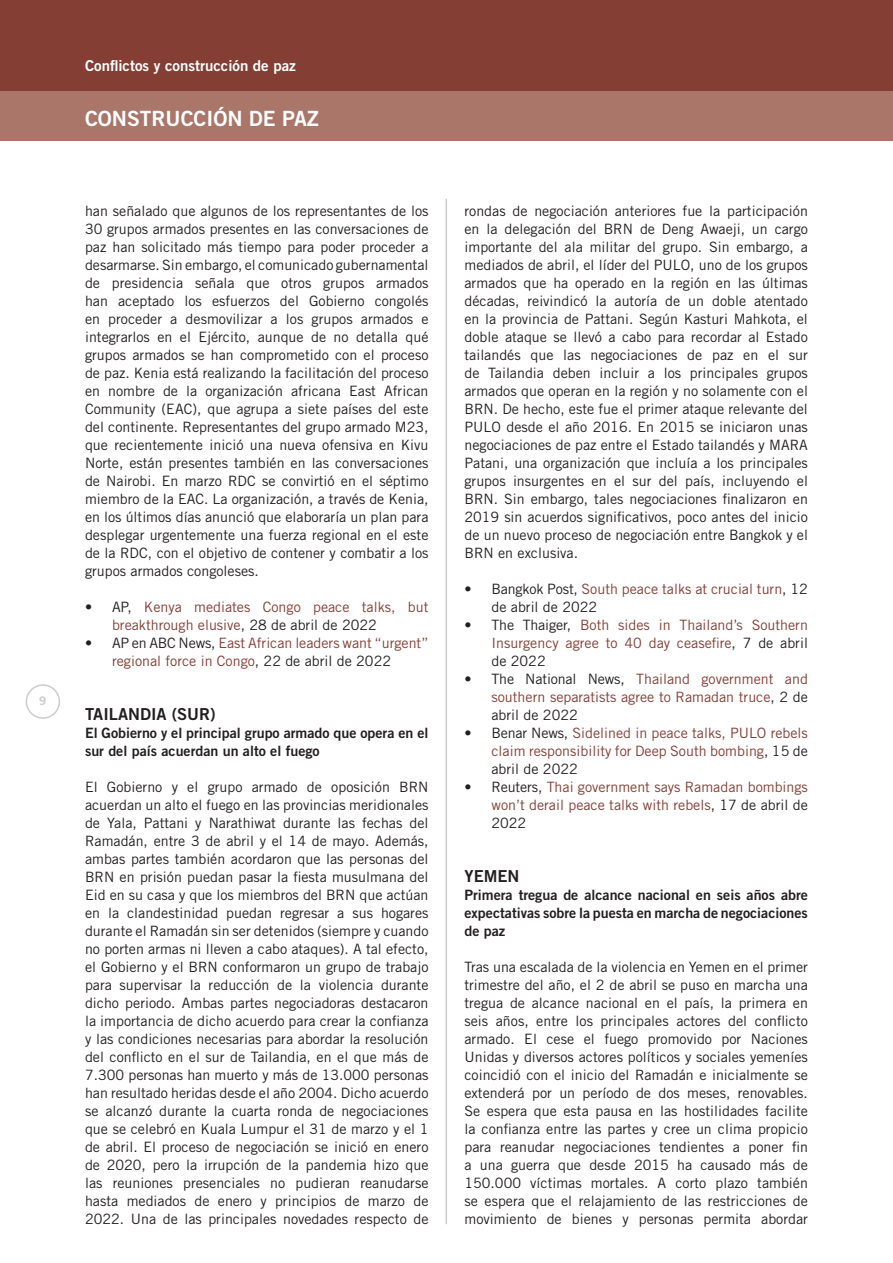
<style>
.page{position:relative;width:893px;height:1263px;background:#fff}
.page>*{position:absolute;margin:0;border:0;box-sizing:border-box;transform-origin:0 0}
.t1{font:21px "Trade Gothic LT Std Bd 2";color:#fff}
.t2{font:16.5px "Trade Gothic LT Std Bd 2";color:#231f20}
.t3{font:15px "Trade Gothic LT Std Bd 2";color:#fff}
.t4{font:14.25px/18px "Trade Gothic LT Std";color:#231f20;text-align:justify}
.t5{font:14.25px/18px "Trade Gothic LT Std";color:#843e34;text-align:justify}
.t6{font:14.25px/18px "Trade Gothic LT Std Bd 2";color:#231f20}
.t7{font:12px "Trade Gothic LT Std Bd 2";color:#ccc}
.s1{color:#231f20}
.s2{color:#843e34}
</style>
<div class="page">
<div style="left:0;top:0;width:893px;height:91px;background:#843e34"></div>
<div style="left:0;top:91px;width:893px;height:49px;background:#aa7669"></div>
<div style="left:26px;top:684px;width:34px;height:35px;border:2px solid #ccc;border-radius:50%"></div>
<hr style="left:446px;top:199px;width:1px;height:1025px;background:#ccc">
<p class="t7" style="left:39px;top:693px;width:9px">9</p>
<p class="t3" style="left:85px;top:57px;width:212px">Conflictos y construcción de paz</p>
<p class="t1" style="left:85px;top:105px;width:235px">CONSTRUCCIÓN DE PAZ</p>
<p class="t4" style="left:85px;top:202px;width:345px">han señalado que algunos de los representantes de los 30 grupos armados presentes en las conversaciones de paz han solicitado más tiempo para poder proceder a desarmarse. Sin embargo, el comunicado gubernamental de presidencia señala que otros grupos armados han aceptado los esfuerzos del Gobierno congolés en proceder a desmovilizar a los grupos armados e integrarlos en el Ejército, aunque de no detalla qué grupos armados se han comprometido con el proceso de paz. Kenia está realizando la facilitación del proceso en nombre de la organización africana East African Community (EAC), que agrupa a siete países del este del continente. Representantes del grupo armado M23, que recientemente inició una nueva ofensiva en Kivu Norte, están presentes también en las conversaciones de Nairobi. En marzo RDC se convirtió en el séptimo miembro de la EAC. La organización, a través de Kenia, en los últimos días anunció que elaboraría un plan para desplegar urgentemente una fuerza regional en el este de la RDC, con el objetivo de contener y combatir a los grupos armados congoleses.</p>
<p class="t5" style="left:112px;top:598px;width:318px;text-indent:-27px"><span class="s1">• AP,</span> Kenya mediates Congo peace talks, but breakthrough elusive<span class="s1">, 28 de abril de 2022</span></p>
<p class="t5" style="left:112px;top:634px;width:318px;text-indent:-27px"><span class="s1">• AP en ABC News,</span> East African leaders want “urgent” regional force in Congo<span class="s1">, 22 de abril de 2022</span></p>
<p class="t2" style="left:85px;top:704px;width:132px">TAILANDIA (SUR)</p>
<p class="t6" style="left:85px;top:724px;width:345px">El Gobierno y el principal grupo armado que opera en el sur del país acuerdan un alto el fuego</p>
<p class="t4" style="left:85px;top:778px;width:345px">El Gobierno y el grupo armado de oposición BRN acuerdan un alto el fuego en las provincias meridionales de Yala, Pattani y Narathiwat durante las fechas del Ramadán, entre 3 de abril y el 14 de mayo. Además, ambas partes también acordaron que las personas del BRN en prisión puedan pasar la fiesta musulmana del Eid en su casa y que los miembros del BRN que actúan en la clandestinidad puedan regresar a sus hogares durante el Ramadán sin ser detenidos (siempre y cuando no porten armas ni lleven a cabo ataques). A tal efecto, el Gobierno y el BRN conformaron un grupo de trabajo para supervisar la reducción de la violencia durante dicho periodo. Ambas partes negociadoras destacaron la importancia de dicho acuerdo para crear la confianza y las condiciones necesarias para abordar la resolución del conflicto en el sur de Tailandia, en el que más de 7.300 personas han muerto y más de 13.000 personas han resultado heridas desde el año 2004. Dicho acuerdo se alcanzó durante la cuarta ronda de negociaciones que se celebró en Kuala Lumpur el 31 de marzo y el 1 de abril. El proceso de negociación se inició en enero de 2020, pero la irrupción de la pandemia hizo que las reuniones presenciales no pudieran reanudarse hasta mediados de enero y principios de marzo de 2022. Una de las principales novedades respecto de</p>
<p class="t4" style="left:464px;top:202px;width:345px">rondas de negociación anteriores fue la participación en la delegación del BRN de Deng Awaeji, un cargo importante del ala militar del grupo. Sin embargo, a mediados de abril, el líder del PULO, uno de los grupos armados que ha operado en la región en las últimas décadas, reivindicó la autoría de un doble atentado en la provincia de Pattani. Según Kasturi Mahkota, el doble ataque se llevó a cabo para recordar al Estado tailandés que las negociaciones de paz en el sur de Tailandia deben incluir a los principales grupos armados que operan en la región y no solamente con el BRN. De hecho, este fue el primer ataque relevante del PULO desde el año 2016. En 2015 se iniciaron unas negociaciones de paz entre el Estado tailandés y MARA Patani, una organización que incluía a los principales grupos insurgentes en el sur del país, incluyendo el BRN. Sin embargo, tales negociaciones finalizaron en 2019 sin acuerdos significativos, poco antes del inicio de un nuevo proceso de negociación entre Bangkok y el BRN en exclusiva.</p>
<p class="t4" style="left:491px;top:580px;width:318px;text-indent:-27px">• Bangkok Post, <span class="s2">South peace talks at crucial turn</span>, 12 de abril de 2022</p>
<p class="t5" style="left:491px;top:616px;width:318px;text-indent:-27px"><span class="s1">• The Thaiger,</span> Both sides in Thailand’s Southern Insurgency agree to 40 day ceasefire<span class="s1">, 7 de abril de 2022</span></p>
<p class="t5" style="left:491px;top:670px;width:318px;text-indent:-27px"><span class="s1">• The National News,</span> Thailand government and southern separatists agree to Ramadan truce<span class="s1">, 2 de abril de 2022</span></p>
<p class="t5" style="left:491px;top:724px;width:318px;text-indent:-27px"><span class="s1">• Benar News,</span> Sidelined in peace talks, PULO rebels claim responsibility for Deep South bombing<span class="s1">, 15 de abril de 2022</span></p>
<p class="t5" style="left:491px;top:778px;width:318px;text-indent:-27px"><span class="s1">• Reuters,</span> Thai government says Ramadan bombings won’t derail peace talks with rebels<span class="s1">, 17 de abril de 2022</span></p>
<p class="t2" style="left:464px;top:866px;width:56px">YEMEN</p>
<p class="t6" style="left:464px;top:886px;width:345px;text-align:justify">Primera tregua de alcance nacional en seis años abre expectativas sobre la puesta en marcha de negociaciones de paz</p>
<p class="t4" style="left:464px;top:958px;width:345px">Tras una escalada de la violencia en Yemen en el primer trimestre del año, el 2 de abril se puso en marcha una tregua de alcance nacional en el país, la primera en seis años, entre los principales actores del conflicto armado. El cese el fuego promovido por Naciones Unidas y diversos actores políticos y sociales yemeníes coincidió con el inicio del Ramadán e inicialmente se extenderá por un período de dos meses, renovables.<br>Se espera que esta pausa en las hostilidades facilite la confianza entre las partes y cree un clima propicio para reanudar negociaciones tendientes a poner fin a una guerra que desde 2015 ha causado más de 150.000 víctimas mortales. A corto plazo también se espera que el relajamiento de las restricciones de movimiento de bienes y personas permita abordar</p>
</div>
